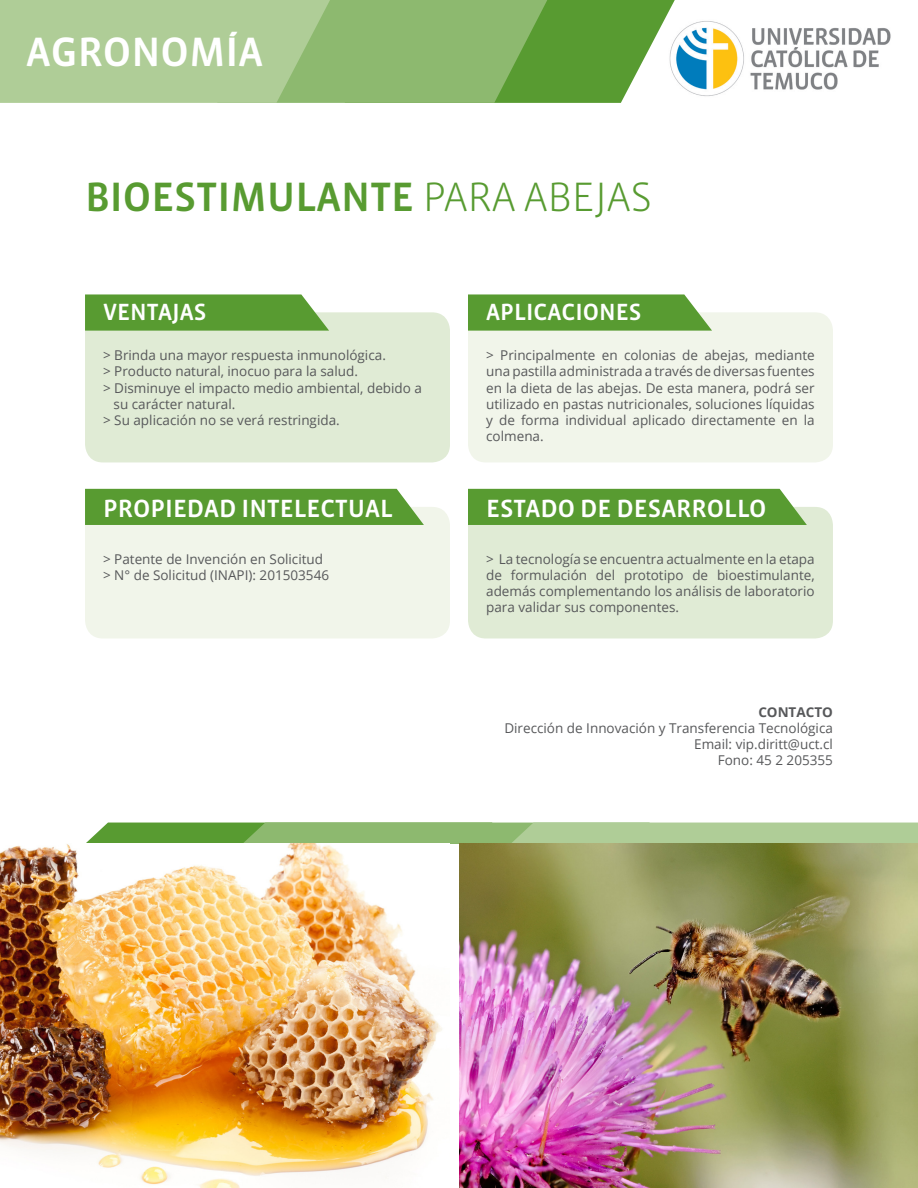
<style>
.page{position:relative;width:918px;height:1188px;background:#fff}
.page>*{position:absolute;margin:0;border:0;box-sizing:border-box;transform-origin:0 0}
.t1{font:42px "Vista Sans Med";color:#589b31}
.t2{font:42px "Vista Sans Med";color:#fff}
.t3{font:25.5px "Vista Sans Med";color:#fff}
.t4{font:24px "Vista Sans Med";color:#fff}
.t5{font:13.5px/16.2px "Open Sans";color:#57585a;text-align:justify}
.t6{font:700 13.5px "Open Sans";color:#57585a}
.s1{font-family:"Vista Sans";font-weight:300}
</style>
<div class="page">
<div style="left:85px;top:312px;width:365px;height:150px;background:#e0ebd5;border-radius:18px"></div>
<div style="left:85px;top:507px;width:365px;height:131px;background:#f1f5ea;border-radius:18px"></div>
<div style="left:468px;top:312px;width:365px;height:150px;background:#f1f5ea;border-radius:18px"></div>
<div style="left:468px;top:507px;width:365px;height:131px;background:#e0ebd5;border-radius:18px"></div>
<svg style="left:0;top:0;width:675px;height:103px;background:#96be7a"></svg>
<svg style="left:86px;top:823px;width:832px;height:21px;background:#96be7a"></svg>
<svg style="left:85px;top:294px;width:244px;height:37px;background:#64a23f"></svg>
<div style="left:85px;top:489px;width:339px;height:36px;background:#589b31"></div>
<div style="left:468px;top:489px;width:339px;height:36px;background:#589b31"></div>
<svg style="left:468px;top:294px;width:244px;height:37px;background:#64a240"></svg>
<img style="left:668px;top:20px;width:223px;height:78px">
<img style="left:0;top:844px;width:442px;height:344px">
<img style="left:459px;top:844px;width:459px;height:344px">
<p class="t2" style="left:26px;top:31px;width:238px">AGRONOMÍA</p>
<p class="t1" style="left:85px;top:176px;width:568px">BIOESTIMULANTE <span class="s1">PARA ABEJAS</span></p>
<p class="t4" style="left:103px;top:300px;width:105px">VENTAJAS</p>
<p class="t4" style="left:486px;top:300px;width:157px">APLICACIONES</p>
<p class="t5" style="left:103px;top:347px;width:284px">&gt; Brinda una mayor respuesta inmunológica.</p>
<p class="t5" style="left:103px;top:363px;width:257px">&gt; Producto natural, inocuo para la salud.</p>
<p class="t5" style="left:114px;top:379px;width:310px;text-indent:-11px">&gt; Disminuye el impacto medio ambiental, debido a su carácter natural.</p>
<p class="t5" style="left:103px;top:412px;width:238px">&gt; Su aplicación no se verá restringida.</p>
<p class="t5" style="left:486px;top:347px;width:330px">&gt; Principalmente en colonias de abejas, mediante una pastilla administrada a través de diversas fuentes en la dieta de las abejas. De esta manera, podrá ser utilizado en pastas nutricionales, soluciones líquidas y de forma individual aplicado directamente en la colmena.</p>
<p class="t3" style="left:103px;top:495px;width:291px">PROPIEDAD INTELECTUAL</p>
<p class="t3" style="left:486px;top:495px;width:282px">ESTADO DE DESARROLLO</p>
<p class="t5" style="left:103px;top:550px;width:222px">&gt; Patente de Invención en Solicitud</p>
<p class="t5" style="left:103px;top:566px;width:228px">&gt; N° de Solicitud (INAPI): 201503546</p>
<p class="t5" style="left:486px;top:550px;width:330px">&gt; La tecnología se encuentra actualmente en la etapa de formulación del prototipo de bioestimulante, además complementando los análisis de laboratorio para validar sus componentes.</p>
<p class="t6" style="left:758px;top:702px;width:76px">CONTACTO</p>
<p class="t5" style="left:504px;top:719px;width:330px">Dirección de Innovación y Transferencia Tecnológica</p>
<p class="t5" style="left:694px;top:736px;width:140px">Email: vip.diritt@uct.cl</p>
<p class="t5" style="left:718px;top:752px;width:117px">Fono: 45 2 205355</p>
</div>
